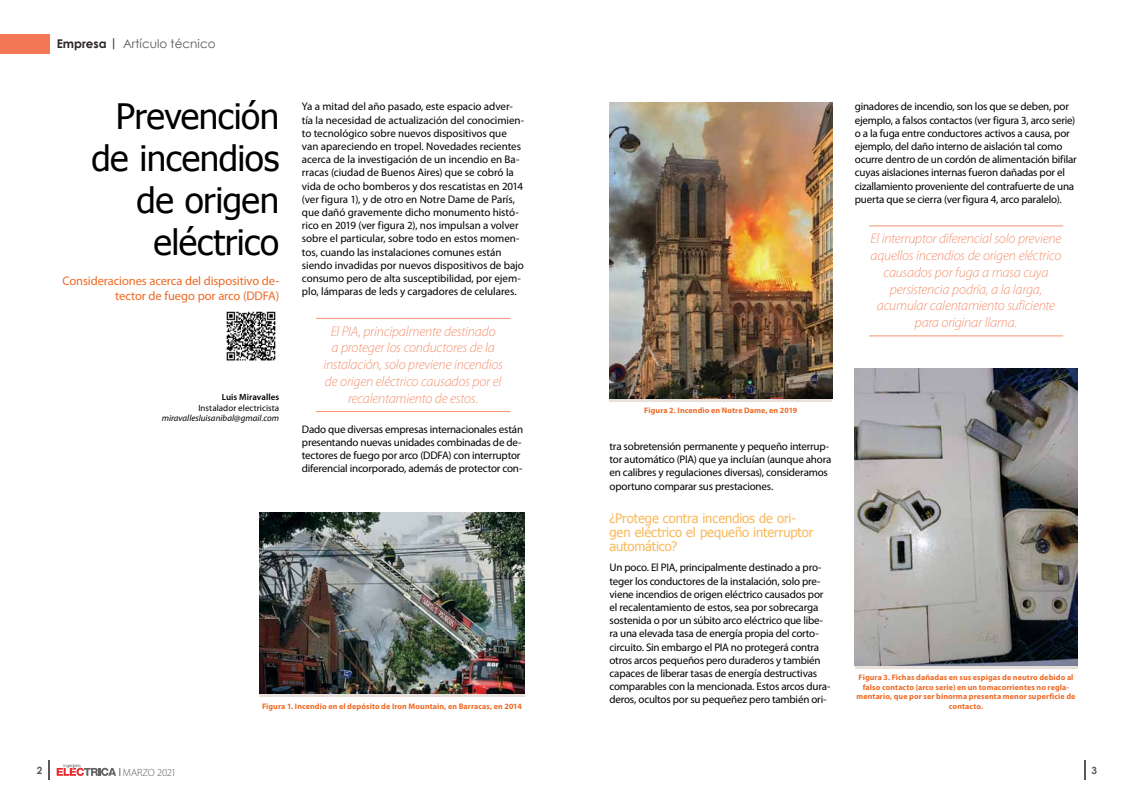
<style>
.page{position:relative;width:1134px;height:794px;background:#fff}
.page>*{position:absolute;margin:0;border:0;box-sizing:border-box;transform-origin:0 0}
.t1{font:35px/42px "Tahoma";letter-spacing:-.015em;color:#000;text-align:right}
.t2{font:italic 300 14px/16.8px "Myriad Pro";letter-spacing:-.015em;color:#f69170;text-align:center}
.t3{font:13px/14px "Tahoma";letter-spacing:-.005em;color:#f9b95b}
.t4{font:12.5px/15px "Myriad Pro";letter-spacing:-.005em;color:#ef6924;text-align:right}
.t5{font:12px "Century Gothic";color:#58595b}
.t6{font:11px/13.2px "Myriad Pro";letter-spacing:-.015em;color:#000}
.t7{font:300 10.5px "Myriad Pro";letter-spacing:-.02em;color:#58595b}
.t8{font:700 10px "Century Gothic";color:#58595b}
.t9{font:italic 9px "Myriad Pro";color:#000}
.t10{font:9px "Myriad Pro";letter-spacing:.005em;color:#000}
.t11{font:600 9px "Myriad Pro";letter-spacing:.005em;color:#000}
.t12{font:700 8px/9.6px "Myriad Pro";letter-spacing:.015em;color:#ef6924;text-align:center}
.s1{font-weight:700;color:#2b2726}
</style>
<div class="page">
<hr style="left:48px;top:760px;width:2px;height:20px;background:#58595b">
<hr style="left:1084px;top:760px;width:2px;height:20px;background:#58595b">
<svg style="left:57px;top:764px;width:59px;height:12px"></svg>
<div style="left:0;top:34px;width:50px;height:20px;background:#f47856"></div>
<img style="left:226px;top:311px;width:50px;height:50px">
<hr style="left:316px;top:318px;width:194px;height:1px;background:#f69170">
<hr style="left:316px;top:411px;width:194px;height:1px;background:#f69170">
<hr style="left:869px;top:225px;width:194px;height:1px;background:#f69170">
<hr style="left:869px;top:335px;width:194px;height:1px;background:#f69170">
<img style="left:259px;top:512px;width:265px;height:182px">
<hr style="left:259px;top:694px;width:265px;height:3px;background:#e8e1db">
<img style="left:609px;top:102px;width:223px;height:297px">
<hr style="left:609px;top:399px;width:223px;height:3px;background:#e8e1db">
<img style="left:855px;top:368px;width:222px;height:297px">
<hr style="left:855px;top:665px;width:222px;height:3px;background:#e8e1db">
<p class="t5" style="left:57px;top:36px;width:160px"><span class="s1">Empresa |</span> Artículo técnico</p>
<h1 class="t1" style="left:91px;top:93px;width:189px">Prevención de incendios de origen eléctrico</h1>
<p class="t4" style="left:63px;top:273px;width:218px">Consideraciones acerca del dispositivo de&shy;tector de fuego por arco (DDFA)</p>
<p class="t11" style="left:222px;top:392px;width:59px">Luis Miravalles</p>
<p class="t10" style="left:198px;top:403px;width:82px">Instalador electricista</p>
<p class="t9" style="left:162px;top:413px;width:119px">miravallesluisanibal@gmail.com</p>
<p class="t6" style="left:302px;top:100px;width:224px">Ya a mitad del año pasado, este espacio adver&shy;tía la necesidad de actualización del conocimien&shy;to tecnológico sobre nuevos dispositivos que van apareciendo en tropel. Novedades recientes acerca de la investigación de un incendio en Ba&shy;rracas (ciudad de Buenos Aires) que se cobró la vida de ocho bomberos y dos rescatistas en 2014 (ver figura 1), y de otro en Notre Dame de París, que dañó gravemente dicho monumento histó&shy;rico en 2019 (ver figura 2), nos impulsan a volver sobre el particular, sobre todo en estos momen&shy;tos, cuando las instalaciones comunes están siendo invadidas por nuevos dispositivos de bajo consumo pero de alta susceptibilidad, por ejem&shy;plo, lámparas de leds y cargadores de celulares.</p>
<p class="t2" style="left:323px;top:323px;width:181px">El PIA, principalmente destinado<br>a proteger los conductores de la instalación, solo previene incendios de origen eléctrico causados por el recalentamiento de estos.</p>
<p class="t6" style="left:302px;top:423px;width:223px">Dado que diversas empresas internacionales están presentando nuevas unidades combinadas de de&shy;tectores de fuego por arco (DDFA) con interruptor diferencial incorporado, además de protector con-</p>
<p class="t12" style="left:262px;top:701px;width:261px">Figura 1. Incendio en el depósito de Iron Mountain, en Barracas, en 2014</p>
<p class="t6" style="left:855px;top:100px;width:224px">ginadores de incendio, son los que se deben, por ejemplo, a falsos contactos (ver figura 3, arco serie) o a la fuga entre conductores activos a causa, por ejemplo, del daño interno de aislación tal como ocurre dentro de un cordón de alimentación bifilar cuyas aislaciones internas fueron dañadas por el cizallamiento proveniente del contrafuerte de una puerta que se cierra (ver figura 4, arco paralelo).</p>
<p class="t2" style="left:870px;top:230px;width:192px">El interruptor diferencial solo previene aquellos incendios de origen eléctrico causados por fuga a masa cuya persistencia podría, a la larga, acumular calentamiento suficiente para originar llama.</p>
<p class="t12" style="left:644px;top:406px;width:154px">Figura 2. Incendio en Notre Dame, en 2019</p>
<p class="t6" style="left:609px;top:440px;width:223px">tra sobretensión permanente y pequeño interrup&shy;tor automático (PIA) que ya incluían (aunque ahora en calibres y regulaciones diversas), consideramos oportuno comparar sus prestaciones.</p>
<p class="t3" style="left:609px;top:511px;width:205px">¿Protege contra incendios de ori&shy;gen eléctrico el pequeño interruptor automático?</p>
<p class="t6" style="left:609px;top:561px;width:222px">Un poco. El PIA, principalmente destinado a pro&shy;teger los conductores de la instalación, solo pre&shy;viene incendios de origen eléctrico causados por el recalentamiento de estos, sea por sobrecarga sostenida o por un súbito arco eléctrico que libe&shy;ra una elevada tasa de energía propia del corto&shy;circuito. Sin embargo el PIA no protegerá contra otros arcos pequeños pero duraderos y también capaces de liberar tasas de energía destructivas comparables con la mencionada. Estos arcos dura&shy;deros, ocultos por su pequeñez pero también ori-</p>
<p class="t12" style="left:856px;top:672px;width:221px">Figura 3. Fichas dañadas en sus espigas de neutro debido al falso contacto (arco serie) en un tomacorrientes no regla&shy;mentario, que por ser binorma presenta menor superficie de contacto.</p>
<p class="t8" style="left:37px;top:762px;width:7px">2</p>
<p class="t7" style="left:119px;top:766px;width:59px"><sup>|</sup> MARZO 2021</p>
<p class="t8" style="left:1091px;top:762px;width:7px">3</p>
</div>
